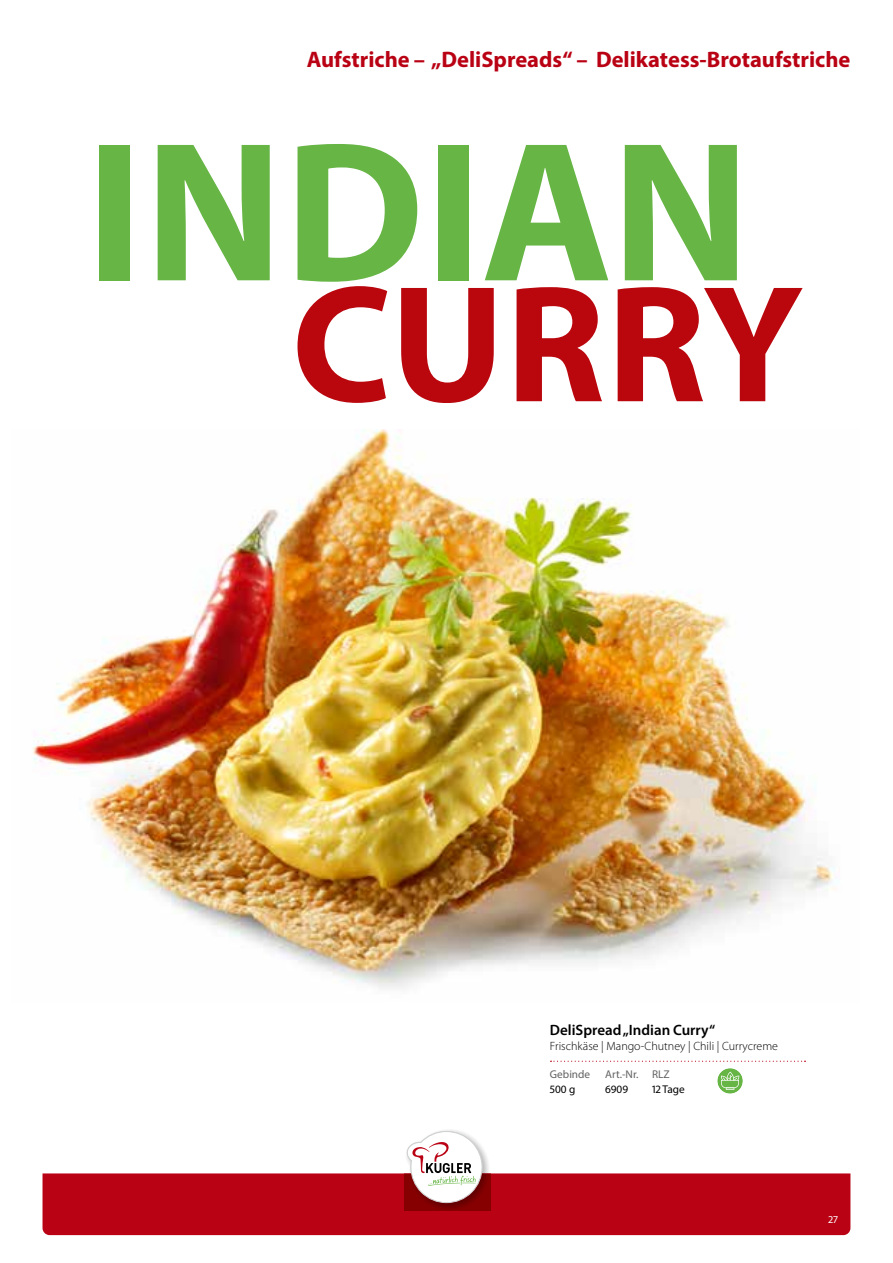
<style>
.page{position:relative;width:893px;height:1263px;background:#fff}
.page>*{position:absolute;margin:0;border:0;box-sizing:border-box;transform-origin:0 0}
.t1{font:700 200.85px "Myriad Pro";letter-spacing:.005em;color:#66b545}
.t2{font:700 168px "Myriad Pro";color:#ba070e}
.t3{font:700 22.5px "Myriad Pro";color:#b90213}
.t4{font:600 15px "Myriad Pro";color:#000}
.t5{font:300 12px "Myriad Pro";color:#000}
.t6{font:11.25px "Myriad Pro";color:#616161}
.t7{font:11.25px "Myriad Pro";color:#000}
.t8{font:10.5px "Myriad Pro";color:#fff}
</style>
<div class="page">
<img style="left:32px;top:429px;width:803px;height:560px">
<svg style="left:550px;top:1061px;width:255px;height:1px"></svg>
<svg style="left:717px;top:1068px;width:26px;height:26px"></svg>
<svg style="left:721px;top:1072px;width:18px;height:18px"></svg>
<div style="left:43px;top:1173px;width:807px;height:62px;background:#b90213"></div>
<svg style="left:405px;top:1130px;width:85px;height:81px"></svg>
<svg style="left:407px;top:1131px;width:75px;height:72px"></svg>
<p class="t3" style="left:307px;top:45px;width:545px">Aufstriche – „DeliSpreads“ – Delikatess-Brotaufstriche</p>
<h1 class="t1" style="left:86px;top:82px;width:665px">INDIAN</h1>
<h2 class="t2" style="left:292px;top:235px;width:514px">CURRY</h2>
<p class="t4" style="left:550px;top:1020px;width:167px">DeliSpread „Indian Curry“</p>
<p class="t5" style="left:550px;top:1039px;width:230px">Frischkäse | Mango-Chutney | Chili | Currycreme</p>
<p class="t6" style="left:550px;top:1067px;width:42px">Gebinde</p>
<p class="t6" style="left:605px;top:1067px;width:66px">Art.-Nr. RLZ</p>
<p class="t7" style="left:550px;top:1082px;width:27px">500 g</p>
<p class="t7" style="left:605px;top:1082px;width:24px">6909</p>
<p class="t7" style="left:652px;top:1082px;width:34px">12 Tage</p>
<p class="t8" style="left:829px;top:1212px;width:11px">27</p>
</div>
